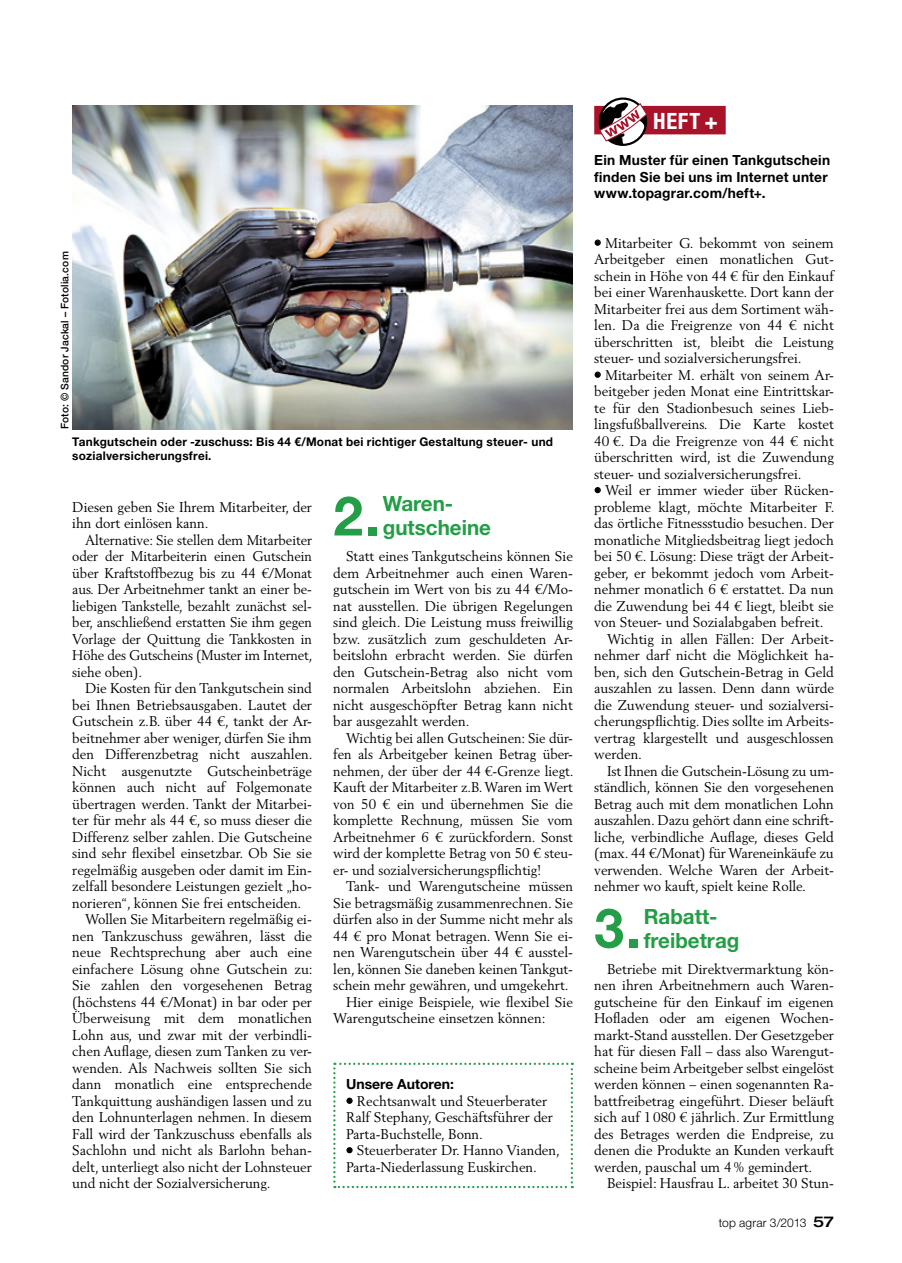
<style>
.page{position:relative;width:902px;height:1263px;background:#fff}
.page>*{position:absolute;margin:0;border:0;box-sizing:border-box;transform-origin:0 0}
.Zwiunterpunkt{font:700 54.6px "Helvetica Neue LT";color:#239e46}
.Internet-Titel{font:700 condensed 22.5px "Helvetica Neue LT";color:#fff}
.Zwiunterpunkt-2{font:700 21px/24px "Helvetica Neue LT";color:#239e46}
.Bodytext{font:13.95px/16.5px "Berling LT";color:#000;text-align:justify}
.Aufzaehlungspunkte{font:13.95px/16.5px "Berling LT";color:#000;text-align:justify}
.Bodytext-2{font:13.95px/16.5px "Berling LT";color:#000;text-align:justify;scale:.96 1}
.Aufzaehlungspunkteoh{font:13.95px/16.5px "Berling LT";color:#000}
.Internettext{font:700 13.95px/16.5px "Helvetica Neue LT";letter-spacing:.015em;color:#000}
.BU{font:700 12px/14.4px "Helvetica Neue LT";letter-spacing:.025em;color:#000}
.t1{font:300 12px "Helvetica Neue LT";letter-spacing:.01em;color:#000}
.Bildnachweis{font:500 10.5px "Helvetica Neue LT";letter-spacing:.02em;color:#000}
.s1{font-weight:500;font-stretch:expanded;font-size:15px}
</style>
<div class="page">
<svg style="left:594px;top:240px;width:6px;height:6px"></svg>
<svg style="left:594px;top:372px;width:6px;height:6px"></svg>
<svg style="left:594px;top:487px;width:6px;height:6px"></svg>
<div style="left:594px;top:106px;width:131px;height:28px;background:#a9132a"></div>
<div style="left:598px;top:97px;width:49px;height:49px;border:2px solid #000;border-radius:50%"></div>
<svg style="left:598px;top:102px;width:49px;height:43px"></svg>
<img style="left:72px;top:106px;width:501px;height:323px">
<svg style="left:333px;top:1063px;width:240px;height:125px"></svg>
<p class="Bildnachweis" style="left:59px;top:429px;width:179px;rotate:-90deg">Foto: © Sandor Jackal – Fotolia.com</p>
<p class="BU" style="left:72px;top:434px;width:482px">Tankgutschein oder -zuschuss: Bis 44 €/Monat bei richtiger Gestaltung steuer- und sozialversicherungsfrei.</p>
<p class="Bodytext" style="left:72px;top:498px;width:241px">Diesen geben Sie Ihrem Mitarbeiter, der ihn dort einlösen kann.</p>
<p class="Bodytext-2" style="left:72px;top:531px;width:252px;text-indent:13px">Alternative: Sie stellen dem Mitarbeiter oder der Mitarbeiterin einen Gutschein über Kraftstoffbezug bis zu 44 €/Monat aus. Der Arbeitnehmer tankt an einer be&shy;liebigen Tankstelle, bezahlt zunächst sel&shy;ber, anschließend erstatten Sie ihm gegen Vorlage der Quittung die Tankkosten in Höhe des Gutscheins (Muster im Internet, siehe oben).</p>
<p class="Bodytext" style="left:72px;top:680px;width:242px;text-indent:13px">Die Kosten für den Tankgutschein sind bei Ihnen Betriebsausgaben. Lautet der Gutschein z.B. über 44 €, tankt der Ar&shy;beitnehmer aber weniger, dürfen Sie ihm den Differenzbetrag nicht auszahlen.<br>Nicht ausgenutzte Gutscheinbeträge können auch nicht auf Folgemonate übertragen werden. Tankt der Mitarbei&shy;ter für mehr als 44 €, so muss dieser die Differenz selber zahlen. Die Gutscheine sind sehr flexibel einsetzbar. Ob Sie sie regelmäßig ausgeben oder damit im Ein&shy;zelfall besondere Leistungen gezielt „ho&shy;norieren“, können Sie frei entscheiden.</p>
<p class="Bodytext" style="left:72px;top:911px;width:242px;text-indent:13px">Wollen Sie Mitarbeitern regelmäßig ei&shy;nen Tankzuschuss gewähren, lässt die neue Rechtsprechung aber auch eine einfachere Lösung ohne Gutschein zu:<br>Sie zahlen den vorgesehenen Betrag (höchstens 44 €/Monat) in bar oder per Überweisung mit dem monatlichen Lohn aus, und zwar mit der verbindli&shy;chen Auflage, diesen zum Tanken zu ver&shy;wenden. Als Nachweis sollten Sie sich dann monatlich eine entsprechende Tankquittung aushändigen lassen und zu den Lohnunterlagen nehmen. In diesem Fall wird der Tankzuschuss ebenfalls als Sachlohn und nicht als Barlohn behan&shy;delt, unterliegt also nicht der Lohnsteuer und nicht der Sozialversicherung.</p>
<p class="Zwiunterpunkt" style="left:333px;top:482px;width:48px">2.</p>
<p class="Zwiunterpunkt-2" style="left:383px;top:491px;width:110px">Waren&shy;gutscheine</p>
<p class="Bodytext" style="left:333px;top:548px;width:241px;text-indent:13px">Statt eines Tankgutscheins können Sie dem Arbeitnehmer auch einen Waren&shy;gutschein im Wert von bis zu 44 €/Mo&shy;nat ausstellen. Die übrigen Regelungen sind gleich. Die Leistung muss freiwillig bzw. zusätzlich zum geschuldeten Ar&shy;beitslohn erbracht werden. Sie dürfen den Gutschein-Betrag also nicht vom normalen Arbeitslohn abziehen. Ein nicht ausgeschöpfter Betrag kann nicht bar ausgezahlt werden.</p>
<p class="Bodytext-2" style="left:333px;top:729px;width:252px;text-indent:13px">Wichtig bei allen Gutscheinen: Sie dür&shy;fen als Arbeitgeber keinen Betrag über&shy;nehmen, der über der 44 €-Grenze liegt.<br>Kauft der Mitarbeiter z.B. Waren im Wert von 50 € ein und übernehmen Sie die komplette Rechnung, müssen Sie vom Arbeitnehmer 6 € zurückfordern. Sonst wird der komplette Betrag von 50 € steu&shy;er- und sozialversicherungspflichtig!</p>
<p class="Bodytext" style="left:333px;top:878px;width:241px;text-indent:13px">Tank- und Warengutscheine müssen Sie betragsmäßig zusammenrechnen. Sie dürfen also in der Summe nicht mehr als 44 € pro Monat betragen. Wenn Sie ei&shy;nen Warengutschein über 44 € ausstel&shy;len, können Sie daneben keinen Tankgut&shy;schein mehr gewähren, und umgekehrt.</p>
<p class="Bodytext" style="left:333px;top:993px;width:241px;text-indent:13px">Hier einige Beispiele, wie flexibel Sie<br>Warengutscheine einsetzen können:</p>
<p class="Internettext" style="left:346px;top:1075px;width:109px">Unsere Autoren:</p>
<p class="Aufzaehlungspunkteoh" style="left:346px;top:1092px;width:208px">• Rechtsanwalt und Steuerberater<br>Ralf Stephany, Geschäftsführer der<br>Parta-Buchstelle, Bonn.</p>
<p class="Aufzaehlungspunkteoh" style="left:346px;top:1142px;width:215px">• Steuerberater Dr. Hanno Vianden,<br>Parta-Niederlassung Euskirchen.</p>
<p class="Internet-Titel" style="left:653px;top:107px;width:66px">HEFT +</p>
<p class="Internettext" style="left:594px;top:151px;width:237px">Ein Muster für einen Tankgutschein finden Sie bei uns im Internet unter www.topagrar.com/heft+.</p>
<p class="Aufzaehlungspunkte" style="left:594px;top:234px;width:241px">• Mitarbeiter G. bekommt von seinem Arbeitgeber einen monatlichen Gut&shy;schein in Höhe von 44 € für den Einkauf bei einer Warenhauskette. Dort kann der Mitarbeiter frei aus dem Sortiment wäh&shy;len. Da die Freigrenze von 44 € nicht überschritten ist, bleibt die Leistung steuer- und sozialversicherungsfrei.</p>
<p class="Aufzaehlungspunkte" style="left:594px;top:366px;width:241px">• Mitarbeiter M. erhält von seinem Ar&shy;beitgeber jeden Monat eine Eintrittskar&shy;te für den Stadionbesuch seines Lieb&shy;lingsfußballvereins. Die Karte kostet 40 €. Da die Freigrenze von 44 € nicht überschritten wird, ist die Zuwendung steuer- und sozialversicherungsfrei.</p>
<p class="Aufzaehlungspunkte" style="left:594px;top:482px;width:242px">• Weil er immer wieder über Rücken&shy;probleme klagt, möchte Mitarbeiter F. das örtliche Fitnessstudio besuchen. Der monatliche Mitgliedsbeitrag liegt jedoch bei 50 €. Lösung: Diese trägt der Arbeit&shy;geber, er bekommt jedoch vom Arbeit&shy;nehmer monatlich 6 € erstattet. Da nun die Zuwendung bei 44 € liegt, bleibt sie von Steuer- und Sozialabgaben befreit.</p>
<p class="Bodytext" style="left:594px;top:630px;width:241px;text-indent:13px">Wichtig in allen Fällen: Der Arbeit&shy;nehmer darf nicht die Möglichkeit ha&shy;ben, sich den Gutschein-Betrag in Geld auszahlen zu lassen. Denn dann würde die Zuwendung steuer- und sozialversi&shy;cherungspflichtig. Dies sollte im Arbeits&shy;vertrag klargestellt und ausgeschlossen werden.</p>
<p class="Bodytext" style="left:594px;top:762px;width:241px;text-indent:13px">Ist Ihnen die Gutschein-Lösung zu um&shy;ständlich, können Sie den vorgesehenen Betrag auch mit dem monatlichen Lohn auszahlen. Dazu gehört dann eine schrift&shy;liche, verbindliche Auflage, dieses Geld (max. 44 €/Monat) für Wareneinkäufe zu verwenden. Welche Waren der Arbeit&shy;nehmer wo kauft, spielt keine Rolle.</p>
<p class="Zwiunterpunkt" style="left:594px;top:894px;width:48px">3.</p>
<p class="Zwiunterpunkt-2" style="left:643px;top:904px;width:97px">Rabatt&shy;freibetrag</p>
<p class="Bodytext" style="left:594px;top:960px;width:241px;text-indent:13px">Betriebe mit Direktvermarktung kön&shy;nen ihren Arbeitnehmern auch Waren&shy;gutscheine für den Einkauf im eigenen Hofladen oder am eigenen Wochen&shy;markt-Stand ausstellen. Der Gesetzgeber hat für diesen Fall – dass also Warengut&shy;scheine beim Arbeitgeber selbst eingelöst werden können – einen sogenannten Ra&shy;battfreibetrag eingeführt. Dieser beläuft sich auf 1080 € jährlich. Zur Ermittlung des Betrages werden die Endpreise, zu denen die Produkte an Kunden verkauft werden, pauschal um 4% gemindert.</p>
<p class="Bodytext" style="left:607px;top:1175px;width:228px">Beispiel: Hausfrau L. arbeitet 30 Stun-</p>
<p class="t1" style="left:718px;top:1215px;width:117px">top agrar 3/2013 <span class="s1">57</span></p>
</div>
